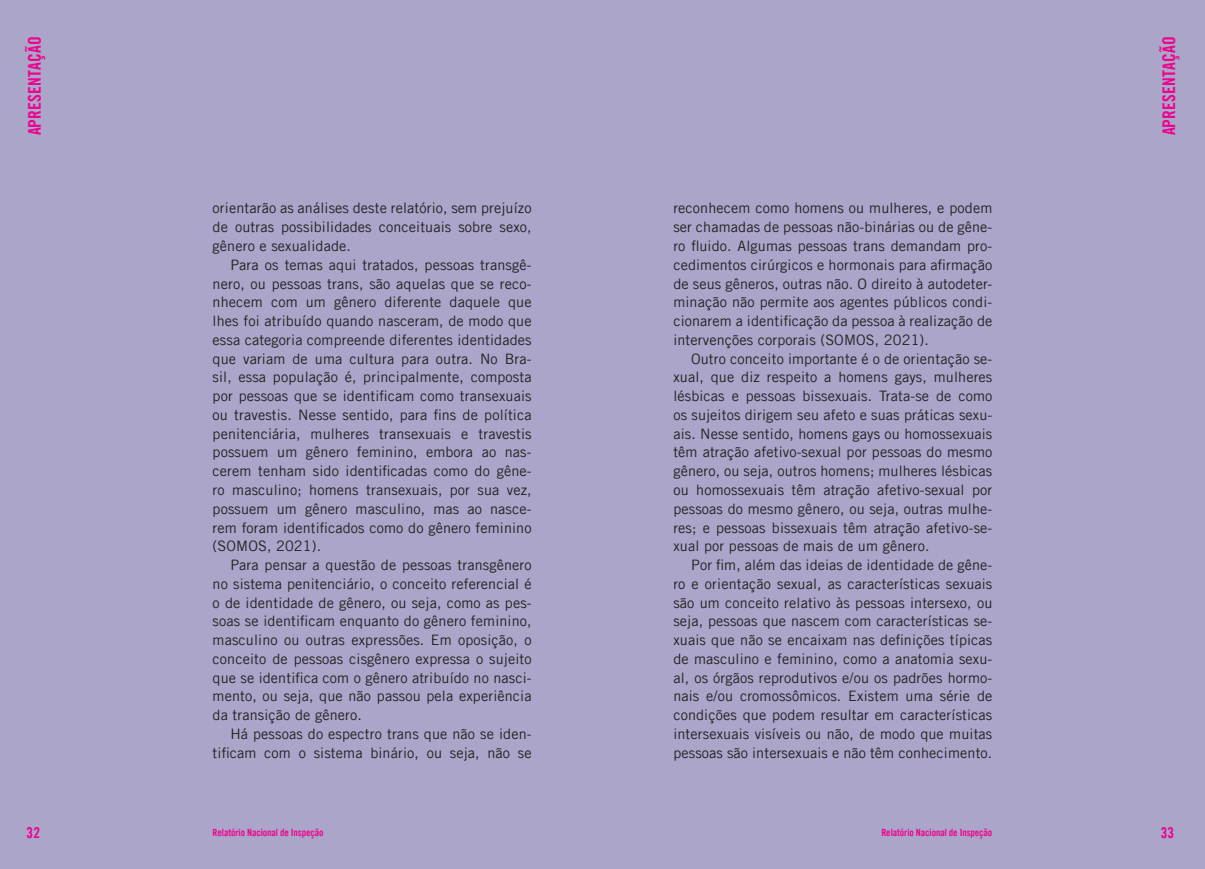
<style>
.page{position:relative;width:1205px;height:869px;background:#fff}
.page>*{position:absolute;margin:0;border:0;box-sizing:border-box;transform-origin:0 0}
.t1{font:17.5px "Amnesty Trade Gothic Bd Cn 20";letter-spacing:.01em;color:#ed028c}
.t2{font:15px "Amnesty Trade Gothic Bd Cn 20";color:#ed028c}
.t3{font:14.38px/18.8px "Amnesty Trade Gothic";letter-spacing:.01em;color:#231f20;text-align:justify}
.t4{font:10px "Amnesty Trade Gothic Bd Cn 20";letter-spacing:-.01em;color:#ed028c}
</style>
<div class="page">
<div style="left:0;top:0;width:1205px;height:868px;background:#aba5c9"></div>
<p class="t1" style="left:24px;top:135px;width:100px;rotate:-90deg">APRESENTAÇÃO</p>
<p class="t1" style="left:1158px;top:135px;width:100px;rotate:-90deg">APRESENTAÇÃO</p>
<p class="t3" style="left:213px;top:199px;width:320px">orientarão as análises deste relatório, sem prejuízo de outras possibilidades conceituais sobre sexo, gênero e sexualidade.</p>
<p class="t3" style="left:213px;top:255px;width:320px;text-indent:18px">Para os temas aqui tratados, pessoas transgê&shy;nero, ou pessoas trans, são aquelas que se reco&shy;nhecem com um gênero diferente daquele que lhes foi atribuído quando nasceram, de modo que essa categoria compreende diferentes identidades que variam de uma cultura para outra. No Bra&shy;sil, essa população é, principalmente, composta por pessoas que se identificam como transexuais ou travestis. Nesse sentido, para fins de política penitenciária, mulheres transexuais e travestis possuem um gênero feminino, embora ao nas&shy;cerem tenham sido identificadas como do gêne&shy;ro masculino; homens transexuais, por sua vez, possuem um gênero masculino, mas ao nasce&shy;rem foram identificados como do gênero feminino (SOMOS, 2021).</p>
<p class="t3" style="left:213px;top:555px;width:320px;text-indent:18px">Para pensar a questão de pessoas transgênero no sistema penitenciário, o conceito referencial é o de identidade de gênero, ou seja, como as pes&shy;soas se identificam enquanto do gênero feminino, masculino ou outras expressões. Em oposição, o conceito de pessoas cisgênero expressa o sujeito que se identifica com o gênero atribuído no nasci&shy;mento, ou seja, que não passou pela experiência da transição de gênero.</p>
<p class="t3" style="left:213px;top:724px;width:320px;text-align:right">Há pessoas do espectro trans que não se iden&shy;tificam com o sistema binário, ou seja, não se</p>
<p class="t3" style="left:673px;top:199px;width:320px">reconhecem como homens ou mulheres, e podem ser chamadas de pessoas não-binárias ou de gêne&shy;ro fluido. Algumas pessoas trans demandam pro&shy;cedimentos cirúrgicos e hormonais para afirmação de seus gêneros, outras não. O direito à autodeter&shy;minação não permite aos agentes públicos condi&shy;cionarem a identificação da pessoa à realização de intervenções corporais (SOMOS, 2021).</p>
<p class="t3" style="left:673px;top:349px;width:320px;text-indent:18px">Outro conceito importante é o de orientação se&shy;xual, que diz respeito a homens gays, mulheres lésbicas e pessoas bissexuais. Trata-se de como os sujeitos dirigem seu afeto e suas práticas sexu&shy;ais. Nesse sentido, homens gays ou homossexuais têm atração afetivo-sexual por pessoas do mesmo gênero, ou seja, outros homens; mulheres lésbicas ou homossexuais têm atração afetivo-sexual por pessoas do mesmo gênero, ou seja, outras mulhe&shy;res; e pessoas bissexuais têm atração afetivo-se&shy;xual por pessoas de mais de um gênero.</p>
<p class="t3" style="left:673px;top:555px;width:320px;text-indent:18px">Por fim, além das ideias de identidade de gêne&shy;ro e orientação sexual, as características sexuais são um conceito relativo às pessoas intersexo, ou seja, pessoas que nascem com características se&shy;xuais que não se encaixam nas definições típicas de masculino e feminino, como a anatomia sexu&shy;al, os órgãos reprodutivos e/ou os padrões hormo&shy;nais e/ou cromossômicos. Existem uma série de condições que podem resultar em características intersexuais visíveis ou não, de modo que muitas pessoas são intersexuais e não têm conhecimento.</p>
<p class="t2" style="left:27px;top:822px;width:15px">32</p>
<p class="t4" style="left:213px;top:826px;width:112px">Relatório Nacional de Inspeção</p>
<p class="t4" style="left:881px;top:826px;width:112px">Relatório Nacional de Inspeção</p>
<p class="t2" style="left:1160px;top:822px;width:15px">33</p>
</div>
